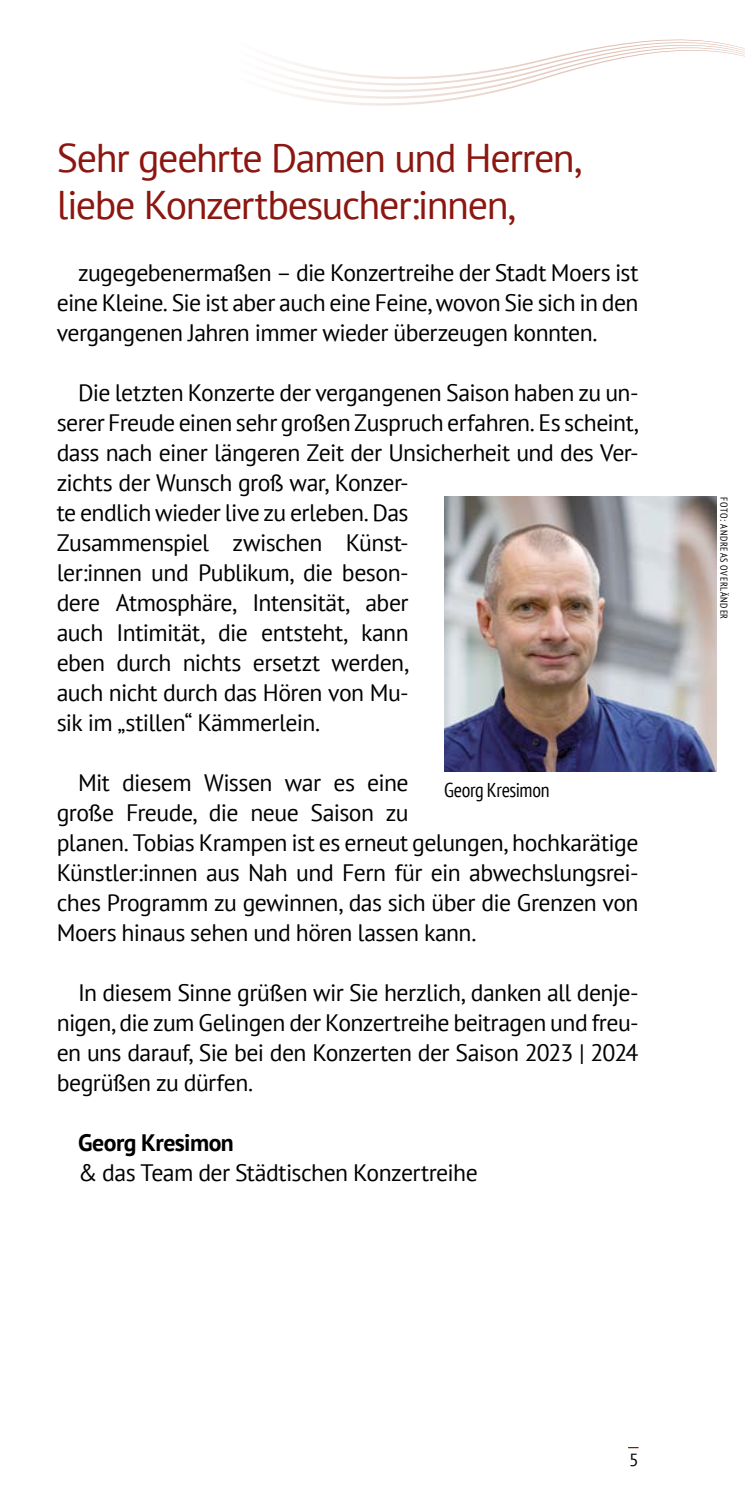
<style>
.page{position:relative;width:745px;height:1489px;background:#fff}
.page>*{position:absolute;margin:0;border:0;box-sizing:border-box;transform-origin:0 0}
.t1{font:40px/47.5px "PT Sans";letter-spacing:-.035em;color:#8c1610}
.t2{font:23.75px/30px "PT Sans";letter-spacing:-.025em;color:#000;text-align:justify}
.t3{font:700 23.75px "PT Sans";letter-spacing:-.02em;color:#000}
.t4{font:condensed 20px "PT Sans";letter-spacing:-.015em;color:#000}
.t5{font:17.5px "PT Sans";color:#000}
.t6{font:condensed 10px "PT Sans";letter-spacing:.075em;color:#000}
</style>
<div class="page">
<svg style="left:287px;top:39px;width:457px;height:67px"></svg>
<img style="left:444px;top:496px;width:272px;height:275px">
<h1 class="t1" style="left:57px;top:133px;width:526px">Sehr geehrte Damen und Herren, liebe Konzertbesucher:innen,</h1>
<p class="t2" style="left:57px;top:257px;width:583px;text-indent:21px">zugegebenermaßen – die Konzertreihe der Stadt Moers ist eine Kleine. Sie ist aber auch eine Feine, wovon Sie sich in den vergangenen Jahren immer wieder überzeugen konnten.</p>
<p class="t2" style="left:57px;top:377px;width:583px;text-align:left;text-indent:21px">Die letzten Konzerte der vergangenen Saison haben zu un&shy;serer Freude einen sehr großen Zuspruch erfahren. Es scheint, dass nach einer längeren Zeit der Unsicherheit und des Ver&shy;zichts der Wunsch groß war, Konzer-<br>te endlich wieder live zu erleben. Das<br>Zusammenspiel zwischen Künst-<br>ler:innen und Publikum, die beson-<br>dere Atmosphäre, Intensität, aber<br>auch Intimität, die entsteht, kann<br>eben durch nichts ersetzt werden,<br>auch nicht durch das Hören von Mu-<br>sik im „stillen“ Kämmerlein.</p>
<p class="t2" style="left:57px;top:767px;width:583px;text-align:left;text-indent:21px">Mit diesem Wissen war es eine<br>große Freude, die neue Saison zu<br>planen. Tobias Krampen ist es erneut gelungen, hochkarätige Künstler:innen aus Nah und Fern für ein abwechslungsrei&shy;ches Programm zu gewinnen, das sich über die Grenzen von Moers hinaus sehen und hören lassen kann.</p>
<p class="t4" style="left:444px;top:776px;width:107px">Georg Kresimon</p>
<p class="t2" style="left:57px;top:977px;width:583px;text-indent:21px">In diesem Sinne grüßen wir Sie herzlich, danken all denje&shy;nigen, die zum Gelingen der Konzertreihe beitragen und freu&shy;en uns darauf, Sie bei den Konzerten der Saison 2023 | 2024 begrüßen zu dürfen.</p>
<p class="t3" style="left:78px;top:1127px;width:157px">Georg Kresimon</p>
<p class="t2" style="left:78px;top:1157px;width:401px">&amp; das Team der Städtischen Konzertreihe</p>
<p class="t6" style="left:730px;top:496px;width:124px;rotate:90deg">FOTO: ANDREAS OVERLÄNDER</p>
<p class="t5" style="left:628px;top:1448px;width:11px">5</p>
</div>
